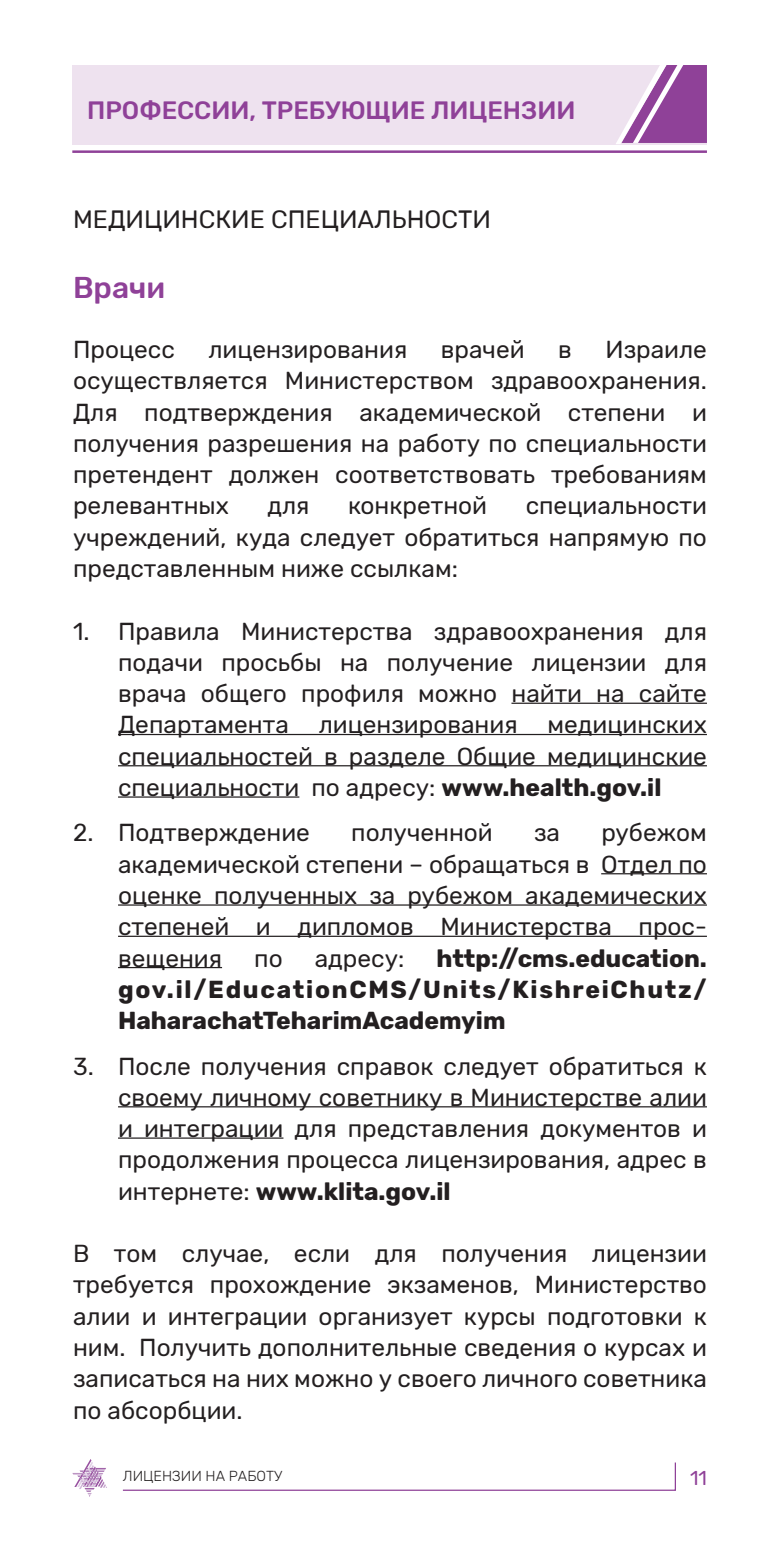
<style>
.page{position:relative;width:780px;height:1560px;background:#fff}
.page>*{position:absolute;margin:0;border:0;box-sizing:border-box;transform-origin:0 0}
.t1{font:500 30px "Rubik";color:#8f4198}
.t2{font:500 25px "Rubik";color:#8f4198}
.t3{font:25px "Rubik";color:#231f20}
.t4{font:24.5px/31.2px "Rubik";color:#231f20;text-align:justify}
.t5{font:700 24.5px/31.2px "Rubik";color:#231f20;text-align:justify}
.t6{font:20px "Rubik";color:#8f4198}
.t7{font:300 14.5px "Rubik";color:#231f20}
.s1{font-weight:700}
</style>
<div class="page">
<svg style="left:122px;top:1462px;width:554px;height:29px"></svg>
<svg style="left:72px;top:1459px;width:35px;height:37px"></svg>
<hr style="left:511px;top:702px;width:196px;height:1px;background:#231f20">
<hr style="left:118px;top:733px;width:589px;height:2px;background:#231f20">
<hr style="left:118px;top:765px;width:589px;height:1px;background:#231f20">
<hr style="left:118px;top:796px;width:181px;height:1px;background:#231f20">
<hr style="left:601px;top:873px;width:106px;height:1px;background:#231f20">
<hr style="left:118px;top:904px;width:589px;height:1px;background:#231f20">
<hr style="left:118px;top:935px;width:589px;height:1px;background:#231f20">
<hr style="left:118px;top:966px;width:104px;height:2px;background:#231f20">
<hr style="left:118px;top:1106px;width:589px;height:1px;background:#231f20">
<hr style="left:118px;top:1137px;width:165px;height:1px;background:#231f20">
<div style="left:72px;top:65px;width:635px;height:79px;background:#eee2ef"></div>
<hr style="left:72px;top:150px;width:635px;height:3px;background:#8f4198">
<svg style="left:616px;top:65px;width:91px;height:79px"></svg>
<p class="t2" style="left:87px;top:96px;width:489px">ПРОФЕССИИ, ТРЕБУЮЩИЕ ЛИЦЕНЗИИ</p>
<p class="t3" style="left:73px;top:205px;width:419px">МЕДИЦИНСКИЕ СПЕЦИАЛЬНОСТИ</p>
<p class="t1" style="left:73px;top:271px;width:94px">Врачи</p>
<p class="t4" style="left:73px;top:334px;width:103px">Процесс</p>
<p class="t4" style="left:208px;top:334px;width:200px">лицензирования</p>
<p class="t4" style="left:441px;top:334px;width:85px">врачей</p>
<p class="t4" style="left:558px;top:334px;width:15px">в</p>
<p class="t4" style="left:73px;top:334px;width:635px;text-indent:532px">Израиле осуществляется Министерством здравоохранения.<br>Для подтверждения академической степени и получения разрешения на работу по специальности претендент должен соответствовать требованиям релевантных</p>
<p class="t4" style="left:267px;top:491px;width:44px">для</p>
<p class="t4" style="left:348px;top:491px;width:140px">конкретной</p>
<p class="t4" style="left:73px;top:491px;width:635px;text-indent:452px">специальности учреждений, куда следует обратиться напрямую по представленным ниже ссылкам:</p>
<p class="t4" style="left:118px;top:616px;width:590px;text-indent:-45px">1. Правила Министерства здравоохранения для подачи просьбы на получение лицензии для врача общего профиля можно найти на сайте Департамента лицензирования медицинских специальностей в разделе Общие медицинские специальности по адресу: <span class="s1">www.health.gov.il</span></p>
<p class="t4" style="left:73px;top:817px;width:238px">2. Подтверждение</p>
<p class="t4" style="left:351px;top:817px;width:143px">полученной</p>
<p class="t4" style="left:534px;top:817px;width:27px">за</p>
<p class="t4" style="left:118px;top:817px;width:590px;text-indent:483px">рубежом академической степени – обращаться в Отдел по оценке полученных за рубежом академических степеней и дипломов Министерства прос&shy;вещения</p>
<p class="t5" style="left:118px;top:943px;width:590px;text-indent:318px">http://cms.education. gov.il/EducationCMS/Units/KishreiChutz/ HaharachatTeharimAcademyim</p>
<p class="t4" style="left:118px;top:1050px;width:590px;text-indent:-45px">3. После получения справок следует обратиться к своему личному советнику в Министерстве алии и интеграции для представления документов и продолжения процесса лицензирования, адрес в интернете: <span class="s1">www.klita.gov.il</span></p>
<p class="t4" style="left:73px;top:1238px;width:635px">В том случае, если для получения лицензии требуется прохождение экзаменов, Министерство алии и интеграции организует курсы подготовки к ним. Получить дополнительные сведения о курсах и записаться на них можно у своего личного советника по абсорбции.</p>
<p class="t4" style="left:254px;top:942px;width:30px">по</p>
<p class="t4" style="left:315px;top:942px;width:91px">адресу:</p>
<p class="t7" style="left:123px;top:1467px;width:161px">ЛИЦЕНЗИИ НА РАБОТУ</p>
<p class="t6" style="left:690px;top:1466px;width:18px">11</p>
</div>
